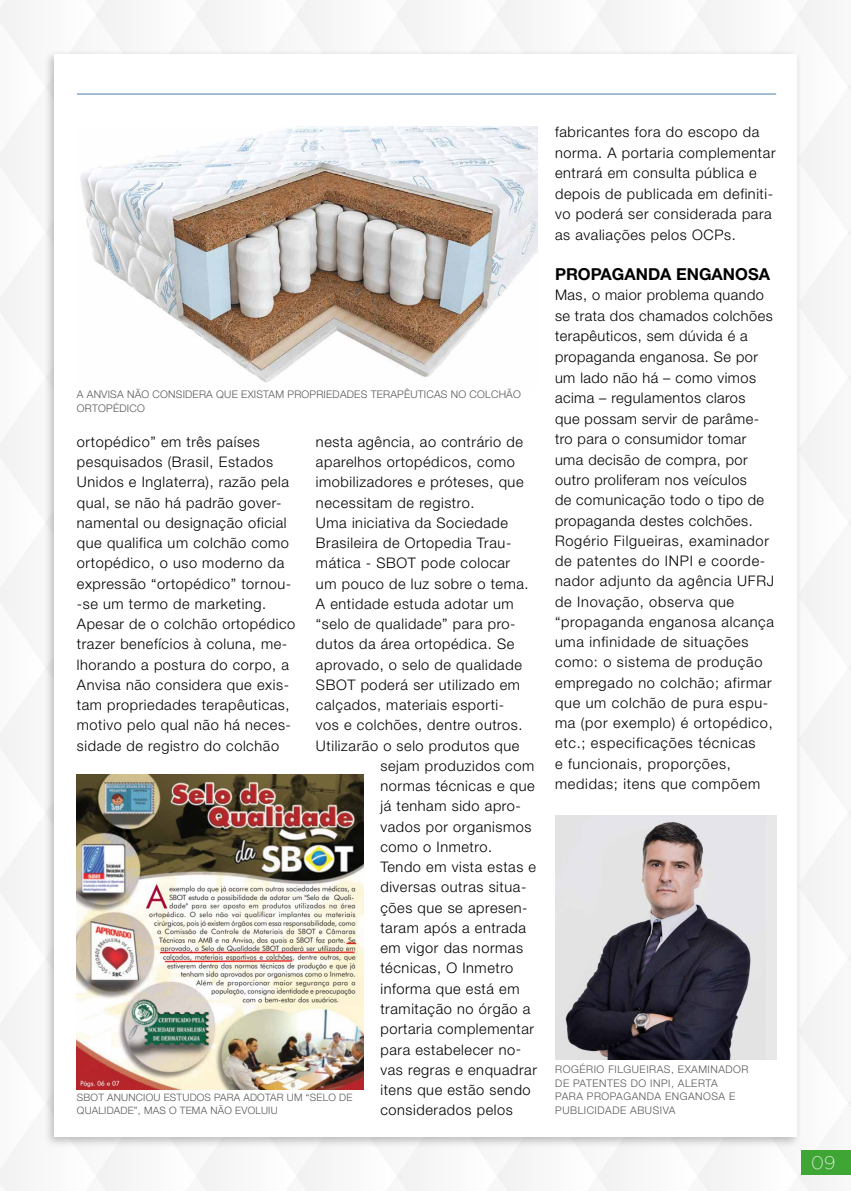
<style>
.page{position:relative;width:851px;height:1191px;background:#fff}
.page>*{position:absolute;margin:0;border:0;box-sizing:border-box;transform-origin:0 0}
.t1{font:200 18px "Gotham";color:#fff}
.t2{font:700 16.5px "Helvetica Neue LT Std";color:#000}
.t3{font:300 14.55px/20.4px "Helvetica Neue LT Std";letter-spacing:.04em;color:#000}
.t4{font:300 10.5px/13.5px "Helvetica Neue LT Std";letter-spacing:.05em;color:#575756}
.t5{font:300 10.5px/13.5px "Helvetica Neue LT Std";letter-spacing:.02em;color:#575756}
.t6{font:300 10.2px/13px "Helvetica Neue LT Std";letter-spacing:.02em;color:#575756}
</style>
<div class="page">
<div style="left:44px;top:49px;width:758px;height:1099px;background:#000;opacity:.24"></div>
<div style="left:55px;top:54px;width:741px;height:1083px;background:#fff"></div>
<div style="left:801px;top:1150px;width:49px;height:25px;background:#3fa535"></div>
<img style="left:80px;top:126px;width:457px;height:257px">
<img style="left:77px;top:775px;width:286px;height:314px">
<img style="left:555px;top:816px;width:221px;height:243px">
<hr style="left:77px;top:94px;width:699px;height:1px;background:#4d7bb1">
<p class="t5" style="left:77px;top:387px;width:445px">A ANVISA NÃO CONSIDERA QUE EXISTAM PROPRIEDADES TERAPÊUTICAS NO COLCHÃO<br>ORTOPÉDICO</p>
<p class="t3" style="left:77px;top:431px;width:220px">ortopédico” em três países pesquisados (Brasil, Estados<br>Unidos e Inglaterra), razão pela qual, se não há padrão gover&shy;namental ou designação oficial que qualifica um colchão como ortopédico, o uso moderno da expressão “ortopédico” tornou--se um termo de marketing.<br>Apesar de o colchão ortopédico trazer benefícios à coluna, me&shy;lhorando a postura do corpo, a<br>Anvisa não considera que exis&shy;tam propriedades terapêuticas, motivo pelo qual não há neces&shy;sidade de registro do colchão</p>
<p class="t3" style="left:316px;top:431px;width:208px">nesta agência, ao contrário de</p>
<p class="t3" style="left:316px;top:451px;width:200px">aparelhos ortopédicos, como</p>
<p class="t3" style="left:316px;top:471px;width:209px">imobilizadores e próteses, que</p>
<p class="t3" style="left:316px;top:492px;width:160px">necessitam de registro.</p>
<p class="t3" style="left:316px;top:512px;width:193px">Uma iniciativa da Sociedade</p>
<p class="t3" style="left:316px;top:532px;width:197px">Brasileira de Ortopedia Trau-</p>
<p class="t3" style="left:316px;top:552px;width:196px">mática - SBOT pode colocar</p>
<p class="t3" style="left:316px;top:573px;width:214px">um pouco de luz sobre o tema.</p>
<p class="t3" style="left:316px;top:593px;width:199px">A entidade estuda adotar um</p>
<p class="t3" style="left:316px;top:613px;width:201px">“selo de qualidade” para pro-</p>
<p class="t3" style="left:316px;top:633px;width:200px">dutos da área ortopédica. Se</p>
<p class="t3" style="left:316px;top:654px;width:207px">aprovado, o selo de qualidade</p>
<p class="t3" style="left:316px;top:674px;width:205px">SBOT poderá ser utilizado em</p>
<p class="t3" style="left:316px;top:694px;width:190px">calçados, materiais esporti-</p>
<p class="t3" style="left:316px;top:714px;width:208px">vos e colchões, dentre outros.</p>
<p class="t3" style="left:316px;top:735px;width:205px">Utilizarão o selo produtos que</p>
<p class="t3" style="left:380px;top:755px;width:155px">sejam produzidos com</p>
<p class="t3" style="left:380px;top:775px;width:156px">normas técnicas e que</p>
<p class="t3" style="left:380px;top:795px;width:142px">já tenham sido apro-</p>
<p class="t3" style="left:380px;top:816px;width:152px">vados por organismos</p>
<p class="t3" style="left:380px;top:836px;width:113px">como o Inmetro.</p>
<p class="t3" style="left:380px;top:856px;width:157px">Tendo em vista estas e</p>
<p class="t3" style="left:380px;top:876px;width:147px">diversas outras situa-</p>
<p class="t3" style="left:380px;top:897px;width:149px">ções que se apresen-</p>
<p class="t3" style="left:380px;top:917px;width:147px">taram após a entrada</p>
<p class="t3" style="left:380px;top:937px;width:144px">em vigor das normas</p>
<p class="t3" style="left:380px;top:957px;width:134px">técnicas, O Inmetro</p>
<p class="t3" style="left:380px;top:978px;width:141px">informa que está em</p>
<p class="t3" style="left:380px;top:998px;width:151px">tramitação no órgão a</p>
<p class="t3" style="left:380px;top:1018px;width:155px">portaria complementar</p>
<p class="t3" style="left:380px;top:1038px;width:142px">para estabelecer no-</p>
<p class="t3" style="left:380px;top:1059px;width:158px">vas regras e enquadrar</p>
<p class="t3" style="left:380px;top:1079px;width:152px">itens que estão sendo</p>
<p class="t3" style="left:380px;top:1099px;width:134px">considerados pelos</p>
<p class="t6" style="left:77px;top:1090px;width:277px">SBOT ANUNCIOU ESTUDOS PARA ADOTAR UM “SELO DE<br>QUALIDADE”, MAS O TEMA NÃO EVOLUIU</p>
<p class="t3" style="left:555px;top:121px;width:222px">fabricantes fora do escopo da norma. A portaria complementar entrará em consulta pública e depois de publicada em definiti&shy;vo poderá ser considerada para as avaliações pelos OCPs.</p>
<p class="t2" style="left:555px;top:264px;width:216px">PROPAGANDA ENGANOSA</p>
<p class="t3" style="left:555px;top:285px;width:221px">Mas, o maior problema quando se trata dos chamados colchões terapêuticos, sem dúvida é a propaganda enganosa. Se por um lado não há – como vimos acima – regulamentos claros<br>que possam servir de parâme&shy;tro para o consumidor tomar uma decisão de compra, por outro proliferam nos veículos<br>de comunicação todo o tipo de propaganda destes colchões.<br>Rogério Filgueiras, examinador de patentes do INPI e coorde&shy;nador adjunto da agência UFRJ de Inovação, observa que “propaganda enganosa alcança uma infinidade de situações como: o sistema de produção empregado no colchão; afirmar que um colchão de pura espu&shy;ma (por exemplo) é ortopédico, etc.; especificações técnicas<br>e funcionais, proporções, medidas; itens que compõem</p>
<p class="t4" style="left:555px;top:1062px;width:195px">ROGÉRIO FILGUEIRAS, EXAMINADOR<br>DE PATENTES DO INPI, ALERTA<br>PARA PROPAGANDA ENGANOSA E<br>PUBLICIDADE ABUSIVA</p>
<p class="t1" style="left:811px;top:1153px;width:26px">09</p>
</div>
